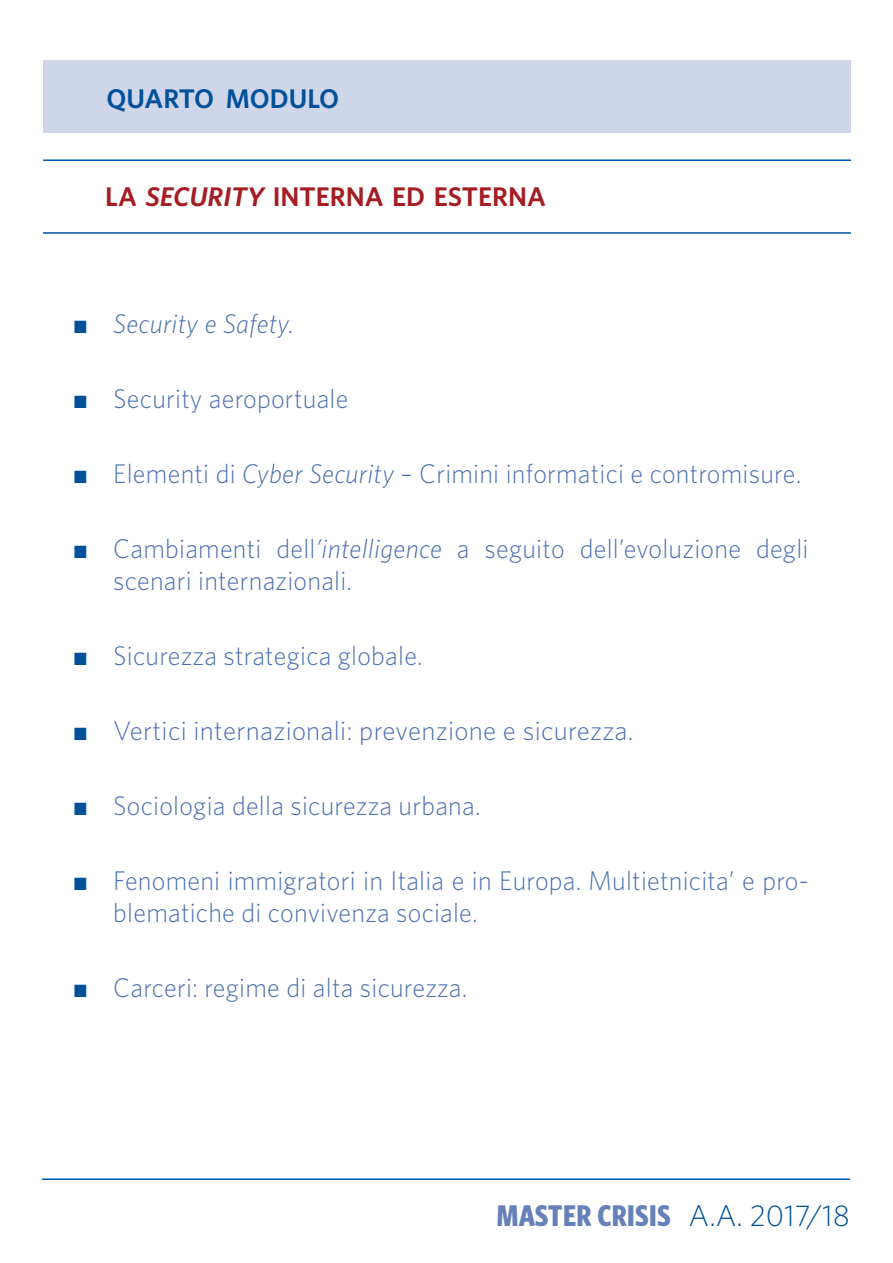
<style>
.page{position:relative;width:893px;height:1263px;background:#fff}
.page>*{position:absolute;margin:0;border:0;box-sizing:border-box;transform-origin:0 0}
.t1{font:700 30px "Whitney Condensed";letter-spacing:.01em;color:#6681ba}
.t2{font:300 27px/32.4px "Whitney";letter-spacing:.01em;color:#4c71b0}
.t3{font:600 27px "Whitney";color:#a41d23}
.t4{font:italic 300 27px "Whitney";letter-spacing:.01em;color:#4c71b0}
.t5{font:600 27px "Whitney";color:#01519a}
.s1{font-style:italic}
.s2{font-family:"Times New Roman";font-weight:400;font-style:normal;color:#01519a}
.s3{font-family:"Times New Roman";font-weight:400;color:#01519a}
.s4{font-family:"Whitney";font-weight:300;color:#01519a}
</style>
<div class="page">
<hr style="left:42px;top:1178px;width:808px;height:2px;background:#0057ab">
<div style="left:43px;top:61px;width:808px;height:72px;background:#d0d6ea"></div>
<hr style="left:43px;top:232px;width:808px;height:2px;background:#0057ab">
<hr style="left:43px;top:159px;width:808px;height:2px;background:#0057ab">
<p class="t5" style="left:107px;top:82px;width:234px">QUARTO MODULO</p>
<p class="t3" style="left:105px;top:180px;width:442px">LA <span class="s1">SECURITY</span> INTERNA ED ESTERNA</p>
<p class="t4" style="left:73px;top:308px;width:223px"><span class="s2">■</span> Security e Safety.</p>
<p class="t2" style="left:73px;top:382px;width:277px"><span class="s3">■</span> Security aeroportuale</p>
<p class="t2" style="left:73px;top:457px;width:730px"><span class="s3">■</span> Elementi di <span class="s1">Cyber Security</span> – Crimini informatici e contromisure.</p>
<p class="t2" style="left:113px;top:532px;width:697px;text-indent:-40px"><span class="s3">■</span> Cambiamenti dell<span class="s1">’intelligence</span> a seguito dell’evoluzione degli scenari internazionali.</p>
<p class="t2" style="left:73px;top:639px;width:351px"><span class="s3">■</span> Sicurezza strategica globale.</p>
<p class="t2" style="left:73px;top:714px;width:562px"><span class="s3">■</span> Vertici internazionali: prevenzione e sicurezza.</p>
<p class="t2" style="left:73px;top:789px;width:409px"><span class="s3">■</span> Sociologia della sicurezza urbana.</p>
<p class="t2" style="left:113px;top:864px;width:697px;text-indent:-40px"><span class="s3">■</span> Fenomeni immigratori in Italia e in Europa. Multietnicita’ e pro&shy;blematiche di convivenza sociale.</p>
<p class="t2" style="left:73px;top:971px;width:396px"><span class="s3">■</span> Carceri: regime di alta sicurezza.</p>
<p class="t1" style="left:497px;top:1198px;width:355px">MASTER CRISIS <span class="s4">A.A. 2017/18</span></p>
</div>
